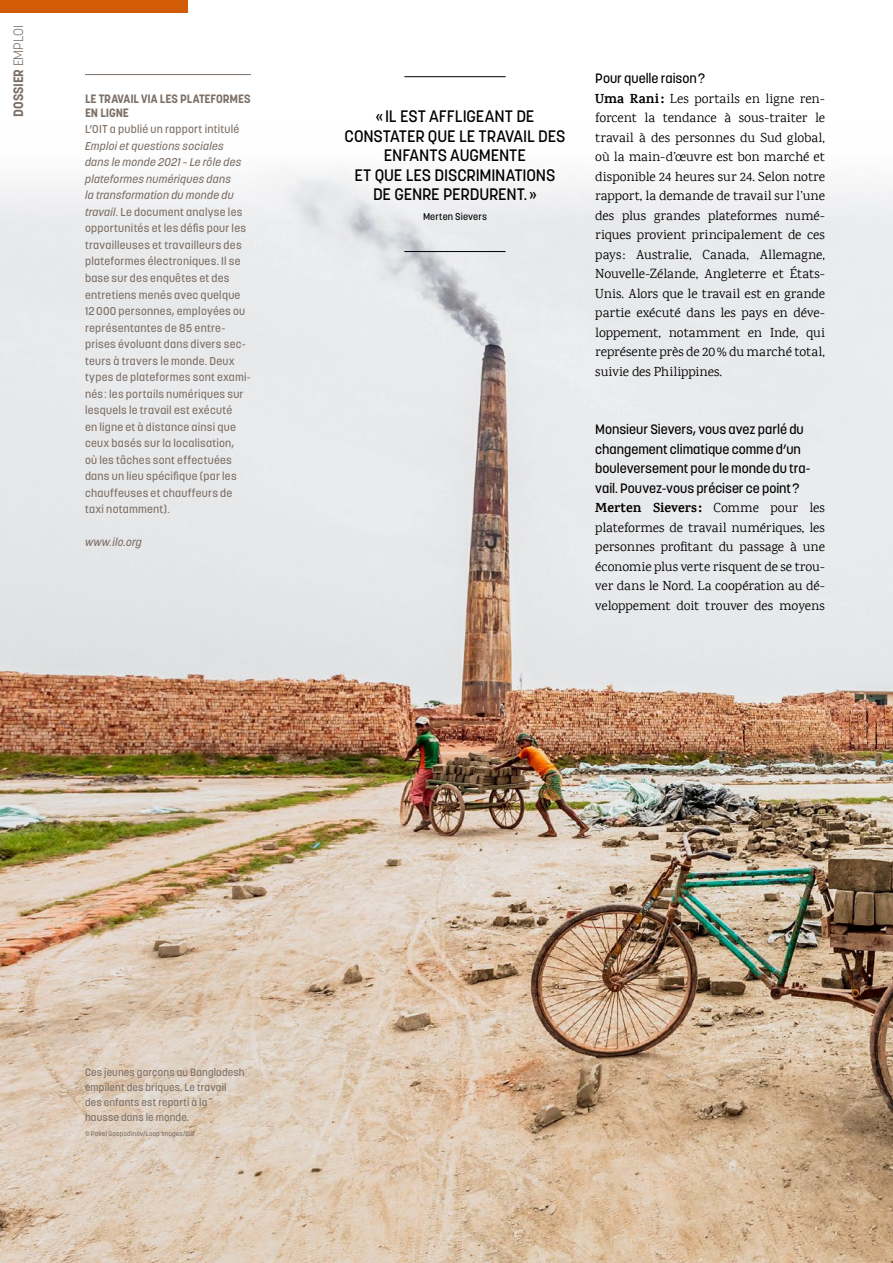
<style>
.page{position:relative;width:893px;height:1263px;background:#fff}
.page>*{position:absolute;margin:0;border:0;box-sizing:border-box;transform-origin:0 0}
.t1{font:500 16.5px/19.5px "Korolev";letter-spacing:-.01em;color:#000;text-align:center}
.t2{font:13.5px/19.5px "Karma";letter-spacing:-.005em;color:#000;text-align:justify}
.t3{font:500 13.5px/19.5px "Korolev";color:#000}
.t4{font:700 13.5px "Korolev";letter-spacing:-.01em;color:#7c6f66}
.t5{font:700 12px/13.5px "Korolev";letter-spacing:-.005em;color:#7c6f66}
.t6{font:500 11.25px/16.5px "Korolev";letter-spacing:.02em;color:#7c6f66}
.t7{font:italic 500 11.25px "Korolev";letter-spacing:.01em;color:#7c6f66}
.t8{font:500 10.5px/15px "Korolev";letter-spacing:.015em;color:#7c6f66}
.t9{font:500 9.75px "Korolev";letter-spacing:.015em;color:#000}
.t10{font:500 6.75px "Korolev";letter-spacing:.02em;color:#7c6f66}
.s1{font-weight:300}
.s2{font-style:italic}
.s3{font-weight:700}
</style>
<div class="page">
<img style="left:0;top:168px;width:893px;height:1095px">
<hr style="left:85px;top:74px;width:166px;height:1px;background:#7c6f66">
<hr style="left:404px;top:76px;width:102px;height:1px;background:#000">
<hr style="left:404px;top:251px;width:102px;height:1px;background:#000">
<div style="left:0;top:0;width:188px;height:13px;background:#d15c05"></div>
<p class="t4" style="left:10px;top:117px;width:93px;rotate:-90deg">DOSSIER <span class="s1">EMPLOI</span></p>
<p class="t5" style="left:85px;top:92px;width:167px">LE TRAVAIL VIA LES PLATEFORMES<br>EN LIGNE</p>
<p class="t6" style="left:85px;top:121px;width:156px">L’OIT a publié un rapport intitulé</p>
<p class="t6" style="left:85px;top:138px;width:167px"><span class="s2">Emploi et questions sociales dans le monde 2021 – Le rôle des plateformes numériques dans<br>la transformation du monde du travail</span>. Le document analyse les opportunités et les défis pour les travailleuses et travailleurs des plateformes électroniques. Il se base sur des enquêtes et des entretiens menés avec quelque<br>12000 personnes, employées ou représentantes de 85 entre&shy;prises évoluant dans divers sec&shy;teurs à travers le monde. Deux types de plateformes sont exami&shy;nés: les portails numériques sur lesquels le travail est exécuté<br>en ligne et à distance ainsi que ceux basés sur la localisation,<br>où les tâches sont effectuées dans un lieu spécifique (par les chauffeuses et chauffeurs de taxi notamment).</p>
<p class="t7" style="left:85px;top:535px;width:58px">www.ilo.org</p>
<p class="t1" style="left:345px;top:107px;width:222px">«IL EST AFFLIGEANT DE<br>CONSTATER QUE LE TRAVAIL DES<br>ENFANTS AUGMENTE<br>ET QUE LES DISCRIMINATIONS<br>DE GENRE PERDURENT.»</p>
<p class="t9" style="left:423px;top:210px;width:65px">Merten Sievers</p>
<p class="t3" style="left:595px;top:69px;width:111px">Pour quelle raison?</p>
<p class="t2" style="left:595px;top:88px;width:231px"><span class="s3">Uma Rani:</span> Les portails en ligne ren&shy;forcent la tendance à sous-traiter le travail à des personnes du Sud global, où la main-d’œuvre est bon marché et disponible 24 heures sur 24. Selon notre rapport, la demande de travail sur l’une des plus grandes plateformes numé&shy;riques provient principalement de ces pays: Australie, Canada, Allemagne, Nouvelle-Zélande, Angleterre et États-Unis. Alors que le travail est en grande partie exécuté dans les pays en déve&shy;loppement, notamment en Inde, qui représente près de 20% du marché total, suivie des Philippines.</p>
<p class="t3" style="left:595px;top:420px;width:217px">Monsieur Sievers, vous avez parlé du changement climatique comme d’un bouleversement pour le monde du tra&shy;vail. Pouvez-vous préciser ce point?</p>
<p class="t2" style="left:595px;top:498px;width:231px"><span class="s3">Merten Sievers:</span> Comme pour les plateformes de travail numériques, les personnes profitant du passage à une économie plus verte risquent de se trou&shy;ver dans le Nord. La coopération au dé&shy;veloppement doit trouver des moyens</p>
<p class="t8" style="left:85px;top:1065px;width:161px">Ces jeunes garçons au Bangladesh empilent des briques. Le travail des enfants est reparti à la<br>hausse dans le monde.</p>
<p class="t10" style="left:85px;top:1129px;width:111px">© Pavel Gospodinov/Loop Images/laif</p>
</div>
